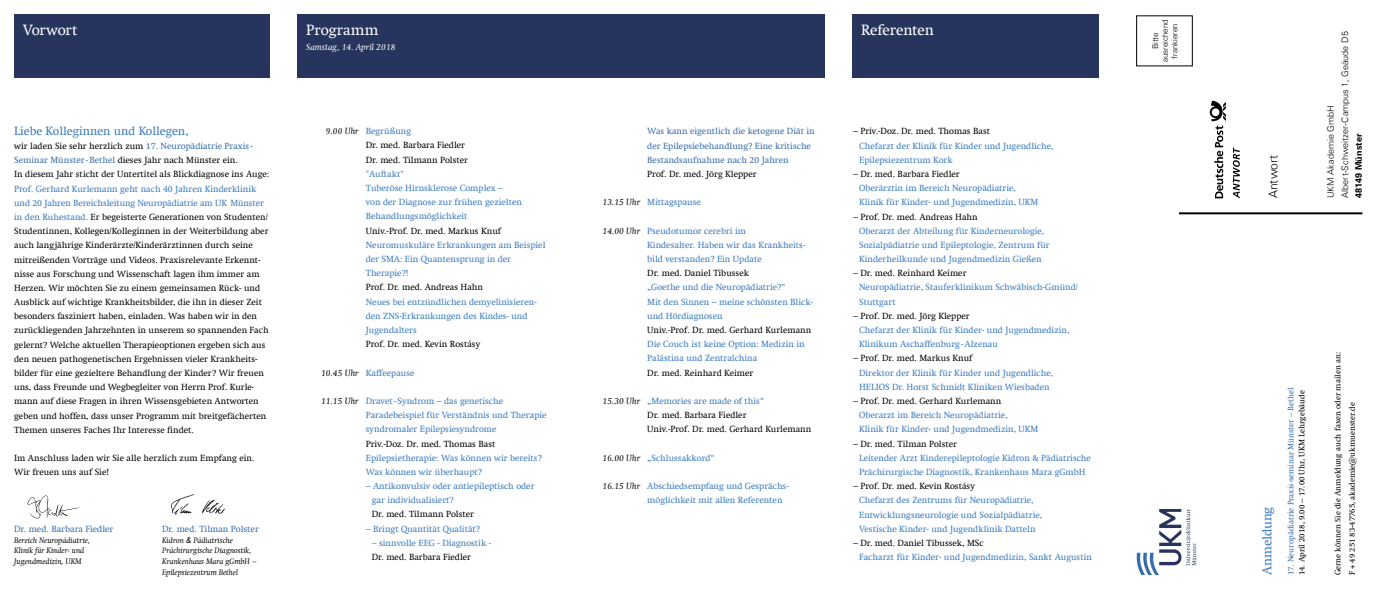
<style>
.page{position:relative;width:1389px;height:596px;background:#fff}
.page>*{position:absolute;margin:0;border:0;box-sizing:border-box;transform-origin:0 0}
.t1{font:15px "Swift Com";letter-spacing:-.005em;color:#fff}
.t2{font:13px "Swift Com";letter-spacing:-.01em;color:#3a7bbe}
.t3{font:12px "Swift Com";color:#3a7bbe}
.t4{font:300 12px "Univers Com 45";letter-spacing:.005em;color:#000}
.t5{font:9px/14.2px "Swift Com";color:#000}
.t6{font:9px/14.2px "Swift Com";color:#3a7bbe}
.t7{font:9px/14.2px "Swift Com";color:#376dab}
.t8{font:300 9px/14.2px "Univers Com 45";letter-spacing:.005em;color:#000}
.t9{font:italic 9px "Swift Com";color:#fff}
.t10{font:700 9px "Univers Com 65";letter-spacing:.02em;color:#000}
.t11{font:italic 8px/10.6px "Swift Com";color:#000}
.t12{font:8px/14.2px "Swift Com";color:#000}
.t13{font:8px "Swift Com";color:#376dab}
.t14{font:300 8px/9.6px "Univers Com 45";color:#000;text-align:center}
.s1{color:#376dab}
.s2{color:#3a7bbe}
.s3{font-family:"Arial"}
.s4{font-style:italic}
.s5{font-style:italic;color:#000}
</style>
<div class="page">
<div style="left:14px;top:14px;width:255px;height:64px;background:#27345d"></div>
<div style="left:298px;top:14px;width:527px;height:64px;background:#27345d"></div>
<div style="left:853px;top:14px;width:246px;height:64px;background:#27345d"></div>
<hr style="left:1179px;top:212px;width:183px;height:2px;background:#000">
<div style="left:1136px;top:15px;width:57px;height:51px;border:1px solid #000"></div>
<svg style="left:1137px;top:509px;width:59px;height:65px"></svg>
<svg style="left:1210px;top:101px;width:16px;height:97px"></svg>
<svg style="left:1233px;top:147px;width:7px;height:51px"></svg>
<img style="left:27px;top:495px;width:53px;height:24px">
<img style="left:170px;top:494px;width:56px;height:21px">
<h1 class="t1" style="left:23px;top:22px;width:57px">Vorwort</h1>
<h1 class="t1" style="left:306px;top:22px;width:74px">Programm</h1>
<p class="t9" style="left:306px;top:41px;width:91px">Samstag, 14. April 2018</p>
<h1 class="t1" style="left:861px;top:22px;width:74px">Referenten</h1>
<h3 class="t3" style="left:14px;top:124px;width:176px">Liebe Kolleginnen und Kollegen,</h3>
<p class="t5" style="left:14px;top:139px;width:257px">wir laden Sie sehr herzlich zum <span class="s1">17. Neuropädiatrie Praxis -<br>Seminar Münster - Bethel</span> dieses Jahr nach Münster ein.<br>In diesem Jahr sticht der Untertitel als Blickdiagnose ins Auge:</p>
<p class="t5" style="left:14px;top:181px;width:256px"><span class="s2">Prof. Gerhard Kurlemann geht nach 40 Jahren Kinderklinik und 20 Jahren Bereichsleitung Neuropädiatrie am UK Münster in den Ruhestand.</span> Er begeisterte Generationen von Studenten/ Studentinnen, Kollegen/Kolleginnen in der Weiterbildung aber auch langjährige Kinderärzte/Kinderärztinnen durch seine mitreißenden Vorträge und Videos. Praxisrelevante Erkennt&shy;nisse aus Forschung und Wissenschaft lagen ihm immer am Herzen. Wir möchten Sie zu einem gemeinsamen Rück- und Ausblick auf wichtige Krankheitsbilder, die ihn in dieser Zeit besonders fasziniert haben, einladen. Was haben wir in den zurückliegenden Jahrzehnten in unserem so spannenden Fach gelernt? Welche aktuellen Therapieoptionen ergeben sich aus den neuen pathogenetischen Ergebnissen vieler Krankheits&shy;bilder für eine gezieltere Behandlung der Kinder? Wir freuen uns, dass Freunde und Wegbegleiter von Herrn Prof. Kurle&shy;mann auf diese Fragen in ihren Wissensgebieten Antworten geben und hoffen, dass unser Programm mit breitgefächerten Themen unseres Faches Ihr Interesse findet.</p>
<p class="t5" style="left:14px;top:451px;width:242px">Im Anschluss laden wir Sie alle herzlich zum Empfang ein.<br>Wir freuen uns auf Sie!</p>
<p class="t7" style="left:14px;top:521px;width:101px">Dr. med. Barbara Fiedler</p>
<p class="t7" style="left:162px;top:521px;width:98px">Dr. med. Tilman Polster</p>
<p class="t11" style="left:14px;top:534px;width:77px">Bereich Neuropädiatrie,</p>
<p class="t11" style="left:162px;top:534px;width:72px">Kidron <span class="s3">&amp;</span> Pädiatrische</p>
<p class="t11" style="left:14px;top:545px;width:72px">Klinik für Kinder- und</p>
<p class="t11" style="left:162px;top:545px;width:91px">Prächirurgische Diagnostik,</p>
<p class="t11" style="left:14px;top:555px;width:69px">Jugendmedizin, UKM</p>
<p class="t11" style="left:162px;top:555px;width:96px">Krankenhaus Mara gGmbH –<br>Epilepsiezentrum Bethel</p>
<p class="t5" style="left:366px;top:124px;width:104px;text-indent:-40px"><span class="s4">9.00 Uhr</span> <span class="s2">Begrüßung<br></span>Dr. med. Barbara Fiedler<br>Dr. med. Tilmann Polster</p>
<p class="t6" style="left:366px;top:166px;width:158px">"Auftakt"<br>Tuberöse Hirnsklerose Complex –<br>von der Diagnose zur frühen gezielten<br>Behandlungsmöglichkeit</p>
<p class="t5" style="left:366px;top:223px;width:137px">Univ.-Prof. Dr. med. Markus Knuf</p>
<p class="t6" style="left:366px;top:237px;width:181px">Neuromuskuläre Erkrankungen am Beispiel der SMA: Ein Quantensprung in der<br>Therapie?!</p>
<p class="t5" style="left:366px;top:280px;width:119px">Prof. Dr. med. Andreas Hahn</p>
<p class="t6" style="left:366px;top:294px;width:172px">Neues bei entzündlichen demyelinisieren&shy;den ZNS-Erkrankungen des Kindes- und<br>Jugendalters</p>
<p class="t5" style="left:366px;top:337px;width:116px">Prof. Dr. med. Kevin Rostásy</p>
<p class="t6" style="left:321px;top:365px;width:95px"><span class="s5">10.45 Uhr</span> Kaffeepause</p>
<p class="t6" style="left:366px;top:393px;width:182px;text-indent:-45px"><span class="s5">11.15 Uhr</span> Dravet - Syndrom – das genetische<br>Paradebeispiel für Verständnis und Therapie syndromaler Epilepsiesyndrome</p>
<p class="t5" style="left:366px;top:436px;width:131px">Priv.-Doz. Dr. med. Thomas Bast</p>
<p class="t6" style="left:366px;top:450px;width:178px">Epilepsietherapie: Was können wir bereits?<br>Was können wir überhaupt?</p>
<p class="t6" style="left:372px;top:478px;width:164px;text-indent:-6px">– Antikonvulsiv oder antiepileptisch oder gar individualisiert?</p>
<p class="t5" style="left:372px;top:507px;width:104px">Dr. med. Tilmann Polster</p>
<p class="t6" style="left:366px;top:521px;width:116px">– Bringt Quantität Qualität?</p>
<p class="t6" style="left:372px;top:535px;width:121px">– sinnvolle EEG - Diagnostik -</p>
<p class="t5" style="left:372px;top:549px;width:101px">Dr. med. Barbara Fiedler</p>
<p class="t7" style="left:647px;top:124px;width:169px">Was kann eigentlich die ketogene Diät in der Epilepsiebehandlung? Eine kritische<br>Bestandsaufnahme nach 20 Jahren</p>
<p class="t5" style="left:647px;top:167px;width:111px">Prof. Dr. med. Jörg Klepper</p>
<p class="t6" style="left:602px;top:195px;width:100px"><span class="s5">13.15 Uhr</span> Mittagspause</p>
<p class="t6" style="left:647px;top:223px;width:160px;text-indent:-45px"><span class="s5">14.00 Uhr</span> Pseudotumor cerebri im<br>Kindesalter. Haben wir das Krankheits&shy;bild verstanden? Ein Update</p>
<p class="t5" style="left:647px;top:266px;width:103px">Dr. med. Daniel Tibussek</p>
<p class="t6" style="left:647px;top:280px;width:167px">„Goethe und die Neuropädiatrie?“<br>Mit den Sinnen – meine schönsten Blick&shy;und Hördiagnosen</p>
<p class="t5" style="left:647px;top:322px;width:166px">Univ.-Prof. Dr. med. Gerhard Kurlemann</p>
<p class="t6" style="left:647px;top:337px;width:159px">Die Couch ist keine Option: Medizin in<br>Palästina und Zentralchina</p>
<p class="t5" style="left:647px;top:365px;width:108px">Dr. med. Reinhard Keimer</p>
<p class="t5" style="left:647px;top:393px;width:166px;text-indent:-45px"><span class="s4">15.30 Uhr</span> <span class="s2">„Memories are made of this“<br></span>Dr. med. Barbara Fiedler<br>Univ.-Prof. Dr. med. Gerhard Kurlemann</p>
<p class="t6" style="left:602px;top:450px;width:114px"><span class="s5">16.00 Uhr</span> „Schlussakkord“</p>
<p class="t6" style="left:647px;top:478px;width:143px;text-indent:-45px"><span class="s5">16.15 Uhr</span> Abschiedsempfang und Gesprächs&shy;möglichkeit mit allen Referenten</p>
<p class="t5" style="left:853px;top:124px;width:138px">– Priv.-Doz. Dr. med. Thomas Bast</p>
<p class="t6" style="left:859px;top:138px;width:196px">Chefarzt der Klinik für Kinder und Jugendliche,<br>Epilepsiezentrum Kork</p>
<p class="t5" style="left:853px;top:167px;width:108px">– Dr. med. Barbara Fiedler</p>
<p class="t6" style="left:859px;top:181px;width:181px">Oberärztin im Bereich Neuropädiatrie,<br>Klinik für Kinder- und Jugendmedizin, UKM</p>
<p class="t5" style="left:853px;top:209px;width:126px">– Prof. Dr. med. Andreas Hahn</p>
<p class="t6" style="left:859px;top:223px;width:192px">Oberarzt der Abteilung für Kinderneurologie,<br>Sozialpädiatrie und Epileptologie, Zentrum für<br>Kinderheilkunde und Jugend medizin Gießen</p>
<p class="t5" style="left:853px;top:266px;width:115px">– Dr. med. Reinhard Keimer</p>
<p class="t6" style="left:859px;top:280px;width:220px">Neuropädiatrie, Stauferklinikum Schwäbisch-Gmünd/<br>Stuttgart</p>
<p class="t5" style="left:853px;top:308px;width:118px">– Prof. Dr. med. Jörg Klepper</p>
<p class="t6" style="left:859px;top:323px;width:212px">Chefarzt der Klinik für Kinder- und Jugendmedizin,<br>Klinikum Aschaffenburg - Alzenau</p>
<p class="t5" style="left:853px;top:351px;width:121px">– Prof. Dr. med. Markus Knuf</p>
<p class="t6" style="left:859px;top:365px;width:196px">Direktor der Klinik für Kinder und Jugendliche,<br>HELIOS Dr. Horst Schmidt Kliniken Wiesbaden</p>
<p class="t5" style="left:853px;top:393px;width:150px">– Prof. Dr. med. Gerhard Kurlemann</p>
<p class="t6" style="left:859px;top:408px;width:181px">Oberarzt im Bereich Neuropädiatrie,<br>Klinik für Kinder- und Jugendmedizin, UKM</p>
<p class="t5" style="left:853px;top:436px;width:106px">– Dr. med. Tilman Polster</p>
<p class="t6" style="left:859px;top:450px;width:233px">Leitender Arzt Kinderepileptologie Kidron &amp; Pädiatrische<br>Prächirurgische Diagnostik, Krankenhaus Mara gGmbH</p>
<p class="t5" style="left:853px;top:478px;width:123px">– Prof. Dr. med. Kevin Rostásy</p>
<p class="t6" style="left:859px;top:493px;width:185px">Chefarzt des Zentrums für Neuropädiatrie,<br>Entwicklungsneurologie und Sozialpädiatrie,<br>Vestische Kinder- und Jugendklinik Datteln</p>
<p class="t5" style="left:853px;top:535px;width:132px">– Dr. med. Daniel Tibussek, MSc</p>
<p class="t6" style="left:859px;top:549px;width:234px">Facharzt für Kinder- und Jugendmedizin, Sankt Augustin</p>
<p class="t14" style="left:1151px;top:62px;width:45px;rotate:-90deg">Bitte ausreichend frankieren</p>
<h3 class="t4" style="left:1266px;top:198px;width:45px;rotate:-90deg">Antwort</h3>
<p class="t8" style="left:1324px;top:198px;width:168px;rotate:-90deg">UKM Akademie GmbH<br>Albert-Schweitzer-Campus 1, Geäude D5</p>
<p class="t10" style="left:1353px;top:198px;width:66px;rotate:-90deg">48149 Münster</p>
<h2 class="t2" style="left:1259px;top:575px;width:70px;rotate:-90deg">Anmeldung</h2>
<p class="t13" style="left:1286px;top:575px;width:189px;rotate:-90deg">17. Neuropädiatrie Praxis-seminar Münster – Bethel</p>
<p class="t12" style="left:1295px;top:575px;width:186px;rotate:-90deg">14. April 2018, 9.00 – 17.00 Uhr, UKM Lehrgebäude</p>
<p class="t12" style="left:1331px;top:575px;width:224px;rotate:-90deg">Gerne können Sie die Anmeldung auch faxen oder mailen an:<br>F + 49 251 83-47765, akademie@ukmuenster.de</p>
</div>
